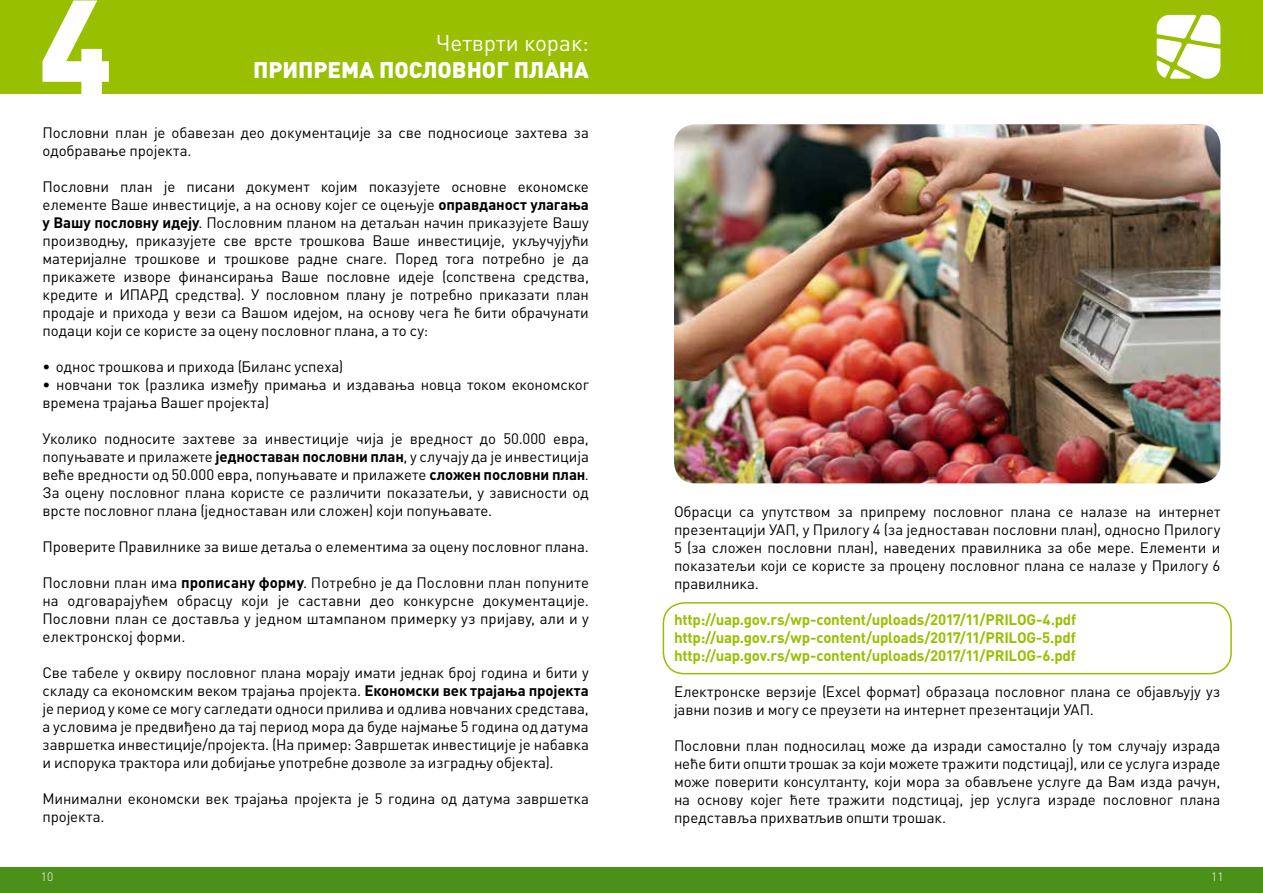
<style>
.page{position:relative;width:1263px;height:893px;background:#fff}
.page>*{position:absolute;margin:0;border:0;box-sizing:border-box;transform-origin:0 0}
.t1{font:900 131.55px "DIN Pro";color:#fff}
.t2{font:900 22.5px "DIN Pro";color:#fff}
.t3{font:22.5px "DIN Pro";color:#fff}
.t4{font:15px/18px "DIN Pro";letter-spacing:-.005em;color:#000;text-align:justify}
.t5{font:700 15px/18px "DIN Pro";letter-spacing:-.015em;color:#98c000;text-align:justify}
.t6{font:300 12px "DIN Pro";color:#fff}
.s1{font-weight:700}
</style>
<div class="page">
<div style="left:0;top:0;width:631px;height:94px;background:#98c000"></div>
<div style="left:631px;top:0;width:632px;height:94px;background:#98c000"></div>
<div style="left:631px;top:867px;width:632px;height:26px;background:#4b9018"></div>
<div style="left:0;top:867px;width:631px;height:26px;background:#4b9018"></div>
<svg style="left:1157px;top:15px;width:63px;height:64px"></svg>
<div style="left:663px;top:602px;width:569px;height:72px;border:2px solid #98c000;border-radius:21px"></div>
<img style="left:674px;top:124px;width:546px;height:359px">
<h1 class="t1" style="left:39px;top:-66px;width:75px">4</h1>
<h2 class="t3" style="left:436px;top:25px;width:154px">Четврти корак:</h2>
<h2 class="t2" style="left:253px;top:51px;width:337px">ПРИПРЕМА ПОСЛОВНОГ ПЛАНА</h2>
<p class="t4" style="left:43px;top:122px;width:548px">Пословни план је обавезан део документације за све подносиоце захтева за одобравање пројекта.</p>
<p class="t4" style="left:43px;top:176px;width:548px">Пословни план је писани документ којим показујете основне економске елементе Ваше инвестиције, а на основу којег се оцењује <span class="s1">оправданост улагања у Вашу пословну идеју</span>. Пословним планом на детаљан начин приказујете Вашу производњу, приказујете све врсте трошкова Ваше инвестиције, укључујући материјалне трошкове и трошкове радне снаге. Поред тога потребно је да прикажете изворе финансирања Ваше пословне идеје (сопствена средства, кредите и ИПАРД средства). У пословном плану је потребно приказати план продаје и прихода у вези са Вашом идејом, на основу чега ће бити обрачунати подаци који се користе за оцену пословног плана, а то су:</p>
<p class="t4" style="left:43px;top:356px;width:302px">• однос трошкова и прихода (Биланс успеха)</p>
<p class="t4" style="left:43px;top:374px;width:548px">• новчани ток (разлика између примања и издавања новца током економског времена трајања Вашег пројекта)</p>
<p class="t4" style="left:43px;top:428px;width:548px">Уколико подносите захтеве за инвестиције чија је вредност до 50.000 евра, попуњавате и прилажете <span class="s1">једноставан пословни план</span>, у случају да је инвестиција веће вредности од 50.000 евра, попуњавате и прилажете <span class="s1">сложен пословни план</span>.<br>За оцену пословног плана користе се различити показатељи, у зависности од врсте пословног плана (једноставан или сложен) који попуњавате.</p>
<p class="t4" style="left:43px;top:536px;width:548px">Проверите Правилнике за више детаља о елементима за оцену пословног плана.</p>
<p class="t4" style="left:43px;top:572px;width:548px">Пословни план има <span class="s1">прописану форму</span>. Потребно је да Пословни план попуните на одговарајућем обрасцу који је саставни део конкурсне документације.<br>Пословни план се доставља у једном штампаном примерку уз пријаву, али и у електронској форми.</p>
<p class="t4" style="left:43px;top:662px;width:548px">Све табеле у оквиру пословног плана морају имати једнак број година и бити у складу са економским веком трајања пројекта. <span class="s1">Економски век трајања пројекта </span>је период у коме се могу сагледати односи прилива и одлива новчаних средстава, а условима је предвиђено да тај период мора да буде најмање 5 година од датума завршетка инвестиције/пројекта. (На пример: Завршетак инвестиције је набавка и испорука трактора или добијање употребне дозволе за изградњу објекта).</p>
<p class="t4" style="left:43px;top:788px;width:548px">Минимални економски век трајања пројекта је 5 година од датума завршетка пројекта.</p>
<p class="t4" style="left:674px;top:501px;width:548px">Обрасци са упутством за припрему пословног плана се налазе на интернет презентацији УАП, у Прилогу 4 (за једноставан пословни план), односно Прилогу 5 (за сложен пословни план), наведених правилника за обе мере. Елементи и показатељи који се користе за процену пословног плана се налазе у Прилогу 6 правилника.</p>
<p class="t5" style="left:674px;top:608px;width:404px">http://uap.gov.rs/wp-content/uploads/2017/11/PRILOG-4.pdf http://uap.gov.rs/wp-content/uploads/2017/11/PRILOG-5.pdf http://uap.gov.rs/wp-content/uploads/2017/11/PRILOG-6.pdf</p>
<p class="t4" style="left:674px;top:681px;width:548px">Електронске верзије (Excel формат) образаца пословног плана се објављују уз јавни позив и могу се преузети на интернет презентацији УАП.</p>
<p class="t4" style="left:674px;top:735px;width:548px">Пословни план подносилац може да изради самостално (у том случају израда неће бити општи трошак за који можете тражити подстицај), или се услуга израде може поверити консултанту, који мора за обављене услуге да Вам изда рачун, на основу којег ћете тражити подстицај, јер услуга израде пословног плана представља прихватљив општи трошак.</p>
<p class="t6" style="left:41px;top:867px;width:14px">10</p>
<p class="t6" style="left:1211px;top:867px;width:14px">11</p>
</div>
